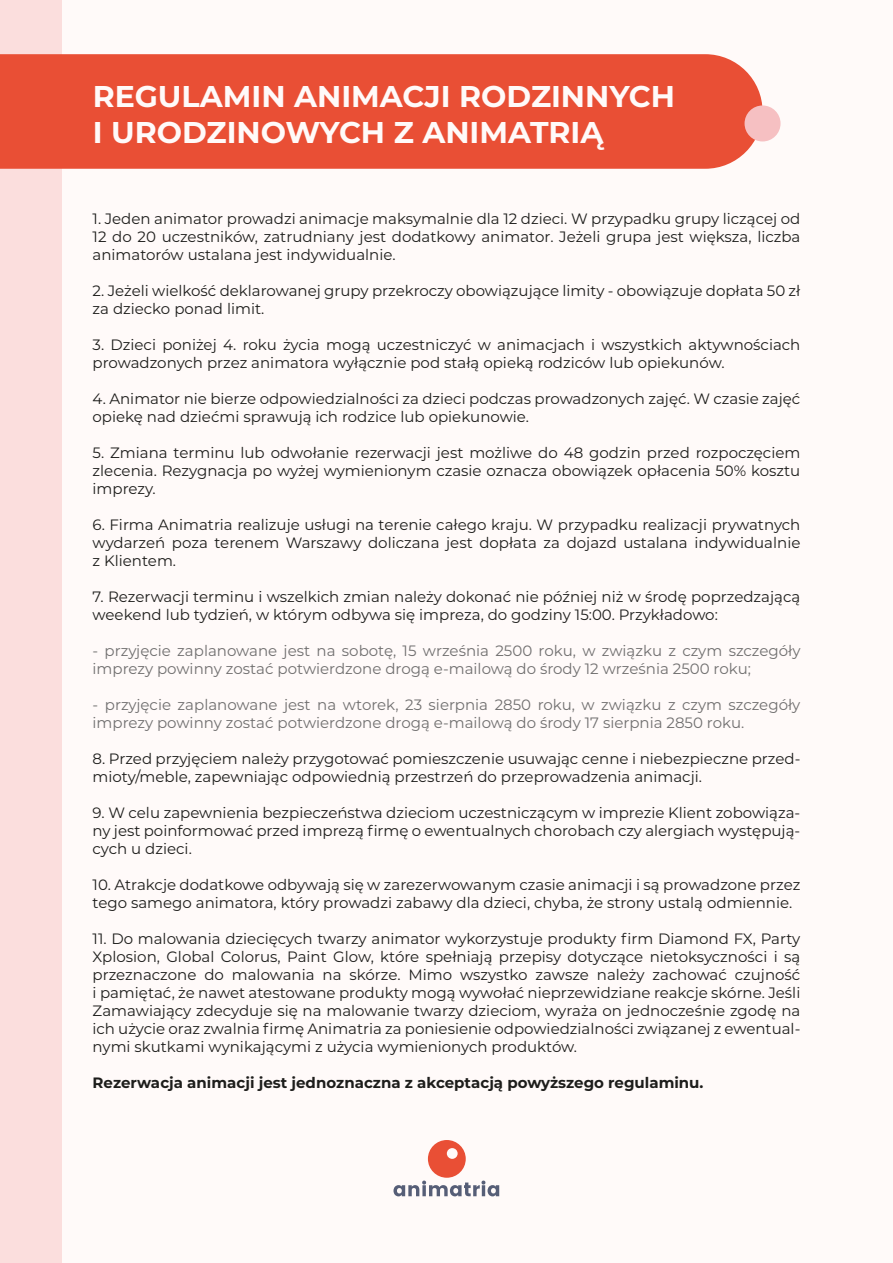
<style>
.page{position:relative;width:893px;height:1263px;background:#fffaf9}
.page>*{position:absolute;margin:0;border:0;box-sizing:border-box;transform-origin:0 0}
.t1{font:700 30px/36px "Montserrat";color:#fffaf9}
.t2{font:15px/18px "Montserrat";color:#1d1d1b}
.t3{font:15px/18px "Montserrat";color:#706f6f}
.t4{font:700 15px "Montserrat";color:#1d1d1b}
</style>
<div class="page">
<div style="left:0;top:0;width:61px;height:1263px;background:#fbdedd"></div>
<div style="left:0;top:54px;width:762px;height:115px;background:#e94f35"></div>
<svg style="left:393px;top:1140px;width:106px;height:56px"></svg>
<div style="left:744px;top:105px;width:36px;height:36px;background:#f6c0c2;border-radius:50%"></div>
<h1 class="t1" style="left:93px;top:77px;width:584px">REGULAMIN ANIMACJI RODZINNYCH<br>I URODZINOWYCH Z ANIMATRIĄ</h1>
<p class="t2" style="left:93px;top:209px;width:709px;text-align:justify">1. Jeden animator prowadzi animacje maksymalnie dla 12 dzieci. W przypadku grupy liczącej od 12 do 20 uczestników, zatrudniany jest dodatkowy animator. Jeżeli grupa jest większa, liczba animatorów ustalana jest indywidualnie.</p>
<p class="t2" style="left:93px;top:281px;width:709px">2. Jeżeli wielkość deklarowanej grupy przekroczy obowiązujące limity - obowiązuje dopłata 50 zł za dziecko ponad limit.</p>
<p class="t2" style="left:93px;top:335px;width:709px">3. Dzieci poniżej 4. roku życia mogą uczestniczyć w animacjach i wszystkich aktywnościach prowadzonych przez animatora wyłącznie pod stałą opieką rodziców lub opiekunów.</p>
<p class="t2" style="left:93px;top:389px;width:709px">4. Animator nie bierze odpowiedzialności za dzieci podczas prowadzonych zajęć. W czasie zajęć opiekę nad dziećmi sprawują ich rodzice lub opiekunowie.</p>
<p class="t2" style="left:93px;top:443px;width:709px;text-align:justify">5. Zmiana terminu lub odwołanie rezerwacji jest możliwe do 48 godzin przed rozpoczęciem zlecenia. Rezygnacja po wyżej wymienionym czasie oznacza obowiązek opłacenia 50% kosztu imprezy.</p>
<p class="t2" style="left:93px;top:515px;width:709px;text-align:justify">6. Firma Animatria realizuje usługi na terenie całego kraju. W przypadku realizacji prywatnych wydarzeń poza terenem Warszawy doliczana jest dopłata za dojazd ustalana indywidualnie z Klientem.</p>
<p class="t2" style="left:93px;top:587px;width:709px">7. Rezerwacji terminu i wszelkich zmian należy dokonać nie później niż w środę poprzedzającą weekend lub tydzień, w którym odbywa się impreza, do godziny 15:00. Przykładowo:</p>
<p class="t3" style="left:93px;top:641px;width:709px">- przyjęcie zaplanowane jest na sobotę, 15 września 2500 roku, w związku z czym szczegóły imprezy powinny zostać potwierdzone drogą e-mailową do środy 12 września 2500 roku;</p>
<p class="t3" style="left:93px;top:695px;width:709px">- przyjęcie zaplanowane jest na wtorek, 23 sierpnia 2850 roku, w związku z czym szczegóły imprezy powinny zostać potwierdzone drogą e-mailową do środy 17 sierpnia 2850 roku.</p>
<p class="t2" style="left:93px;top:749px;width:709px">8. Przed przyjęciem należy przygotować pomieszczenie usuwając cenne i niebezpieczne przed&shy;mioty/meble, zapewniając odpowiednią przestrzeń do przeprowadzenia animacji.</p>
<p class="t2" style="left:93px;top:803px;width:709px;text-align:justify">9. W celu zapewnienia bezpieczeństwa dzieciom uczestniczącym w imprezie Klient zobowiąza&shy;ny jest poinformować przed imprezą firmę o ewentualnych chorobach czy alergiach występują&shy;cych u dzieci.</p>
<p class="t2" style="left:93px;top:875px;width:709px">10. Atrakcje dodatkowe odbywają się w zarezerwowanym czasie animacji i są prowadzone przez tego samego animatora, który prowadzi zabawy dla dzieci, chyba, że strony ustalą odmiennie.</p>
<p class="t2" style="left:93px;top:929px;width:709px;text-align:justify">11. Do malowania dziecięcych twarzy animator wykorzystuje produkty firm Diamond FX, Party Xplosion, Global Colorus, Paint Glow, które spełniają przepisy dotyczące nietoksyczności i są przeznaczone do malowania na skórze. Mimo wszystko zawsze należy zachować czujność i pamiętać, że nawet atestowane produkty mogą wywołać nieprzewidziane reakcje skórne. Jeśli Zamawiający zdecyduje się na malowanie twarzy dzieciom, wyraża on jednocześnie zgodę na ich użycie oraz zwalnia firmę Animatria za poniesienie odpowiedzialności związanej z ewentual&shy;nymi skutkami wynikającymi z użycia wymienionych produktów.</p>
<p class="t4" style="left:93px;top:1072px;width:612px">Rezerwacja animacji jest jednoznaczna z akceptacją powyższego regulaminu.</p>
</div>
